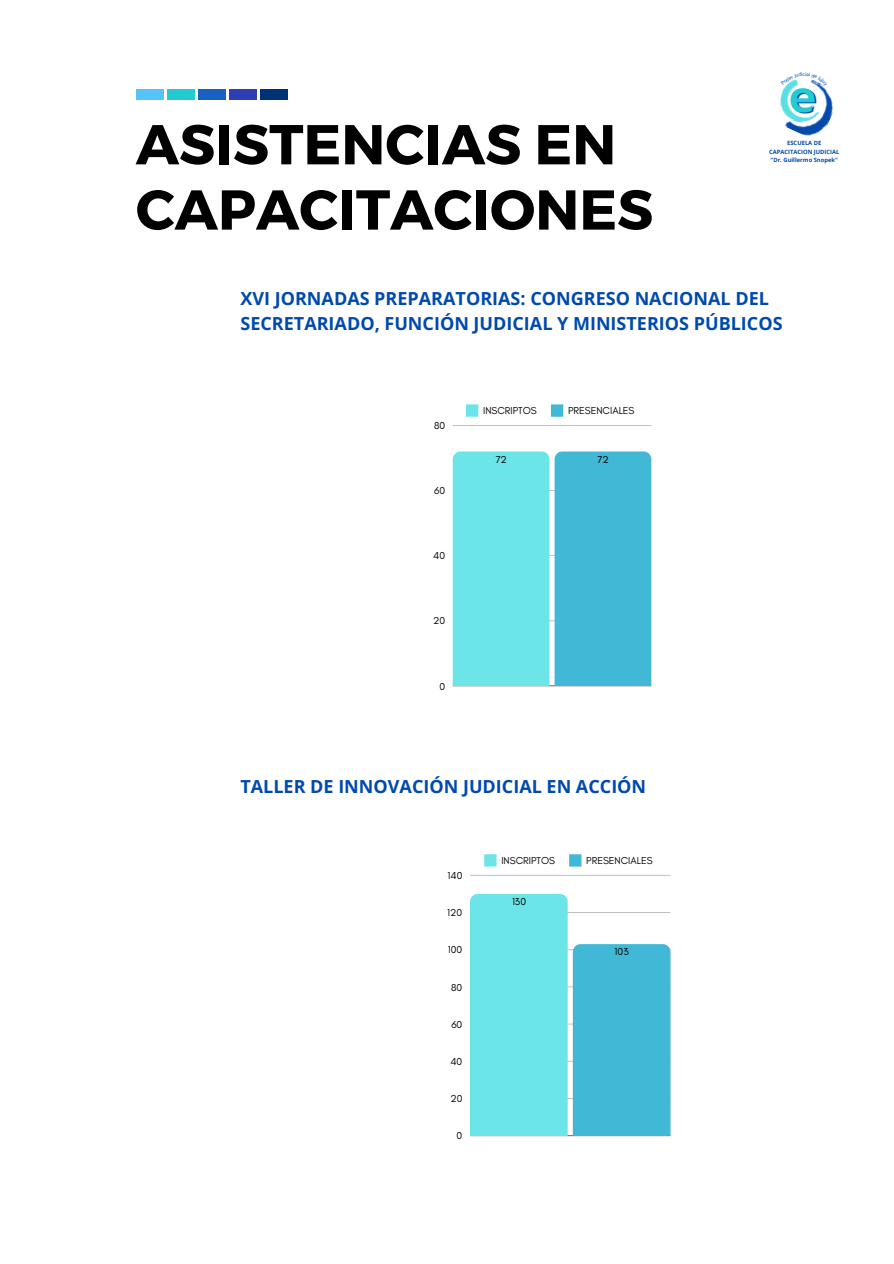
<style>
.page{position:relative;width:894px;height:1264px;background:#fff}
.page>*{position:absolute;margin:0;border:0;box-sizing:border-box;transform-origin:0 0}
.t1{font:700 56.1px/65.2px "Montserrat";color:#000}
.t2{font:600 46.5px "Atsanee";color:#004aad}
.t3{font:700 18px/24.8px "Open Sans";color:#004aad}
.t4{font:10.2px "Glacial Indifference";color:#000}
.t5{font:700 5.85px/8.1px "Open Sans";color:#004aad;text-align:center}
</style>
<div class="page">
<div style="left:136px;top:89px;width:27px;height:11px;background:#54c4f8"></div>
<div style="left:167px;top:89px;width:28px;height:11px;background:#22cbd1"></div>
<div style="left:198px;top:89px;width:28px;height:11px;background:#1960c3"></div>
<div style="left:229px;top:89px;width:28px;height:11px;background:#2f3db6"></div>
<div style="left:260px;top:89px;width:28px;height:11px;background:#003376"></div>
<img style="left:779px;top:88px;width:5px;height:25px">
<img style="left:784px;top:86px;width:49px;height:50px">
<svg style="left:484px;top:854px;width:12px;height:12px"></svg>
<svg style="left:569px;top:854px;width:12px;height:12px"></svg>
<hr style="left:470px;top:1135px;width:200px;height:1px;background:#000;opacity:.6">
<hr style="left:470px;top:875px;width:200px;height:1px;background:#cacaca">
<svg style="left:470px;top:893px;width:200px;height:242px;background:#6dd7e3"></svg>
<svg style="left:466px;top:404px;width:12px;height:13px"></svg>
<svg style="left:551px;top:404px;width:12px;height:13px"></svg>
<hr style="left:452px;top:685px;width:199px;height:1px;background:#000;opacity:.6">
<hr style="left:452px;top:425px;width:199px;height:1px;background:#c1c1c1">
<svg style="left:452px;top:451px;width:199px;height:234px;background:#5cd0df"></svg>
<svg style="left:785px;top:79px;width:38px;height:7px"></svg>
<p class="t1" style="left:136px;top:109px;width:518px">ASISTENCIAS EN<br>CAPACITACIONES</p>
<h2 class="t2" style="left:790px;top:76px;width:29px">e</h2>
<p class="t5" style="left:768px;top:139px;width:72px">ESCUELA DE<br>CAPACITACION JUDICIAL "Dr. Guillermo Snopek"</p>
<p class="t3" style="left:240px;top:286px;width:543px">XVI JORNADAS PREPARATORIAS: CONGRESO NACIONAL DEL<br>SECRETARIADO, FUNCIÓN JUDICIAL Y MINISTERIOS PÚBLICOS</p>
<p class="t4" style="left:434px;top:419px;width:13px">80</p>
<p class="t4" style="left:434px;top:484px;width:13px">60</p>
<p class="t4" style="left:433px;top:549px;width:13px">40</p>
<p class="t4" style="left:433px;top:614px;width:14px">20</p>
<p class="t4" style="left:439px;top:679px;width:7px">0</p>
<p class="t4" style="left:483px;top:404px;width:55px">INSCRIPTOS</p>
<p class="t4" style="left:568px;top:404px;width:68px">PRESENCIALES</p>
<p class="t4" style="left:495px;top:453px;width:13px">72</p>
<p class="t4" style="left:597px;top:453px;width:13px">72</p>
<p class="t3" style="left:240px;top:773px;width:407px">TALLER DE INNOVACIÓN JUDICIAL EN ACCIÓN</p>
<p class="t4" style="left:447px;top:869px;width:16px">140</p>
<p class="t4" style="left:447px;top:906px;width:17px">120</p>
<p class="t4" style="left:447px;top:943px;width:16px">100</p>
<p class="t4" style="left:451px;top:980px;width:13px">80</p>
<p class="t4" style="left:451px;top:1018px;width:13px">60</p>
<p class="t4" style="left:450px;top:1055px;width:13px">40</p>
<p class="t4" style="left:450px;top:1092px;width:14px">20</p>
<p class="t4" style="left:456px;top:1129px;width:7px">0</p>
<p class="t4" style="left:501px;top:854px;width:55px">INSCRIPTOS</p>
<p class="t4" style="left:586px;top:854px;width:68px">PRESENCIALES</p>
<p class="t4" style="left:512px;top:895px;width:16px">130</p>
<p class="t4" style="left:614px;top:945px;width:16px">103</p>
</div>
